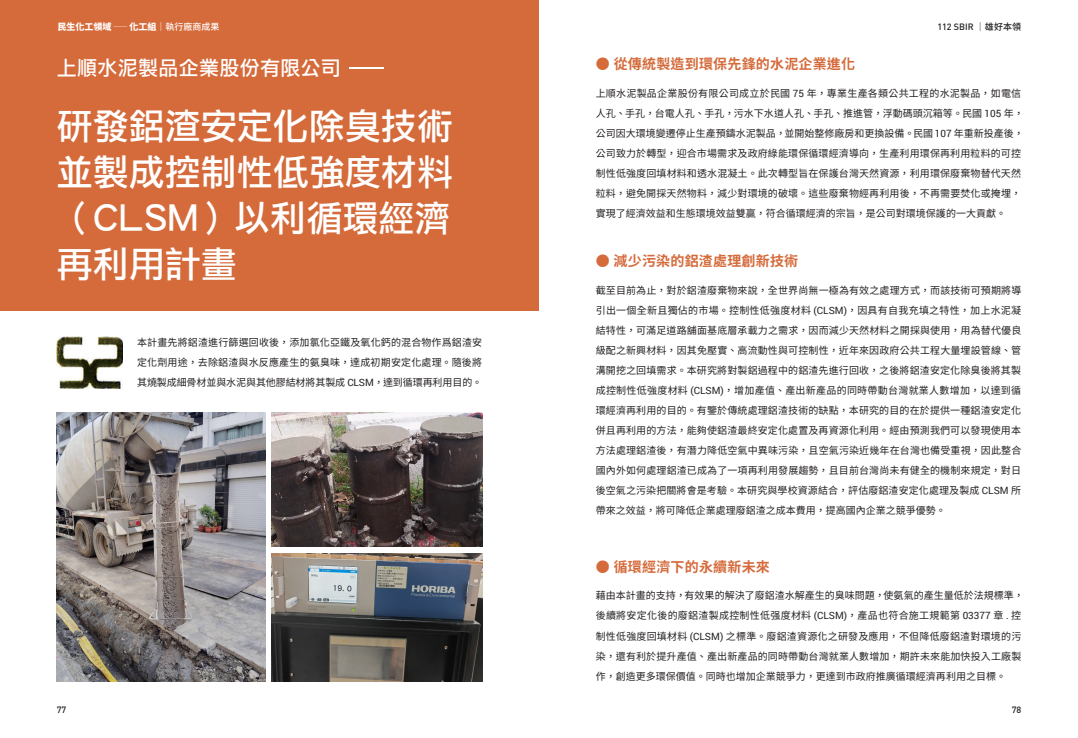
<style>
.page{position:relative;width:1078px;height:738px;background:#fff}
.page>*{position:absolute;margin:0;border:0;box-sizing:border-box;transform-origin:0 0}
.t1{font:300 36px/45.9px "ST Heiti J";color:#fff;text-align:justify}
.t2{font:300 20px "ST Heiti J";letter-spacing:.015em;color:#fff}
.t3{font:700 14px "Noto Sans CJ Ktc";letter-spacing:.015em;color:#d56b3b}
.t4{font:10px/20px "Noto Sans CJ Ktc";letter-spacing:.015em;color:#231f20;text-align:justify}
.t5{font:900 9px "Noto Sans CJ Ktc";color:#fff}
.t6{font:500 9px "DIN";color:#231f20}
.s1{font-weight:100}
.s2{font-weight:500}
.s3{font-family:"Roboto"}
.s4{font-family:"Adobe Ming Std";font-weight:300}
.s5{font-family:"Noto Sans CJ Ktc"}
</style>
<div class="page">
<div style="left:0;top:0;width:539px;height:310px;background:#d56b3b"></div>
<img style="left:57px;top:412px;width:208px;height:268px">
<img style="left:271px;top:553px;width:211px;height:127px">
<img style="left:271px;top:412px;width:211px;height:133px">
<img style="left:57px;top:336px;width:66px;height:52px">
<p class="t5" style="left:57px;top:22px;width:163px">民生化工領域<span class="s1">－</span>化工組<span class="s2">｜執行廠商成果</span></p>
<p class="t2" style="left:57px;top:54px;width:336px">上順水泥製品企業股份有限公司－</p>
<p class="t1" style="left:57px;top:102px;width:397px">研發鋁渣安定化除臭技術並製成控制性低強度材料（CLSM）以利循環經濟再利用計畫</p>
<p class="t4" style="left:137px;top:332px;width:346px">本計畫先將鋁渣進行篩選回收後，添加氯化亞鐵及氧化鈣的混合物作爲鋁渣安定化劑用途，去除鋁渣與水反應產生的氨臭味，達成初期安定化處理。隨後將其燒製成細骨材並與水泥與其他膠結材將其製成 <span class="s3">CLSM</span>，達到循環再利用目的。</p>
<p class="t3" style="left:595px;top:56px;width:261px"><span class="s4">●</span> 從傳統製造到環保先鋒的水泥企業進化</p>
<p class="t6" style="left:937px;top:21px;width:85px">112 SBIR <span class="s5">｜雄好本領</span></p>
<p class="t4" style="left:595px;top:83px;width:429px;text-align:left">上順水泥製品企業股份有限公司成立於民國 <span class="s3">75</span> 年，專業生產各類公共工程的水泥製品，如電信人孔、手孔，台電人孔、手孔，污水下水道人孔、手孔、推進管，浮動碼頭沉箱等。民國 <span class="s3">105</span> 年，公司因大環境變遷停止生產預鑄水泥製品，並開始整修廠房和更換設備。民國 <span class="s3">107</span> 年重新投產後，公司致力於轉型，迎合市場需求及政府綠能環保循環經濟導向，生產利用環保再利用粒料的可控制性低強度回填材料和透水混凝土。此次轉型旨在保護台灣天然資源，利用環保廢棄物替代天然粒料，避免開採天然物料，減少對環境的破壞。這些廢棄物經再利用後，不再需要焚化或掩埋，實現了經濟效益和生態環境效益雙贏，符合循環經濟的宗旨，是公司對環境保護的一大貢獻。</p>
<p class="t3" style="left:595px;top:253px;width:204px"><span class="s4">●</span> 減少污染的鋁渣處理創新技術</p>
<p class="t4" style="left:595px;top:280px;width:427px">截至目前為止，對於鋁渣廢棄物來說，全世界尚無一極為有效之處理方式，而該技術可預期將導引出一個全新且獨佔的市場。控制性低強度材料 <span class="s3">(CLSM)</span>，因具有自我充填之特性，加上水泥凝結特性，可滿足道路舖面基底層承載力之需求，因而減少天然材料之開採與使用，用為替代優良級配之新興材料，因其免壓實、高流動性與可控制性，近年來因政府公共工程大量埋設管線、管溝開挖之回填需求。本研究將對製鋁過程中的鋁渣先進行回收，之後將鋁渣安定化除臭後將其製成控制性低強度材料 <span class="s3">(CLSM)</span>，增加產值、產出新產品的同時帶動台灣就業人數增加，以達到循環經濟再利用的目的。有鑒於傳統處理鋁渣技術的缺點，本研究的目的在於提供一種鋁渣安定化併且再利用的方法，能夠使鋁渣最終安定化處置及再資源化利用。經由預測我們可以發現使用本方法處理鋁渣後，有潛力降低空氣中異味污染，且空氣污染近幾年在台灣也備受重視，因此整合國內外如何處理鋁渣已成為了一項再利用發展趨勢，且目前台灣尚未有健全的機制來規定，對日後空氣之污染把關將會是考驗。本研究與學校資源結合，評估廢鋁渣安定化處理及製成 <span class="s3">CLSM</span> 所帶來之效益，將可降低企業處理廢鋁渣之成本費用，提高國內企業之競爭優勢。</p>
<p class="t3" style="left:595px;top:558px;width:176px"><span class="s4">●</span> 循環經濟下的永續新未來</p>
<p class="t4" style="left:595px;top:585px;width:429px;text-align:left">藉由本計畫的支持，有效果的解決了廢鋁渣水解產生的臭味問題，使氨氣的產生量低於法規標準，後續將安定化後的廢鋁渣製成控制性低强度材料 <span class="s3">(CLSM)</span>，產品也符合施工規範第 <span class="s3">03377</span> 章 <span class="s3">.</span> 控制性低強度回填材料 <span class="s3">(CLSM)</span> 之標準。廢鋁渣資源化之研發及應用，不但降低廢鋁渣對環境的污染，還有利於提升產值、產出新產品的同時帶動台灣就業人數增加，期許未來能加快投入工廠製作，創造更多環保價值。同時也增加企業競爭力，更達到市政府推廣循環經濟再利用之目標。</p>
<p class="t6" style="left:57px;top:703px;width:11px">77</p>
<p class="t6" style="left:1011px;top:703px;width:11px">78</p>
</div>
